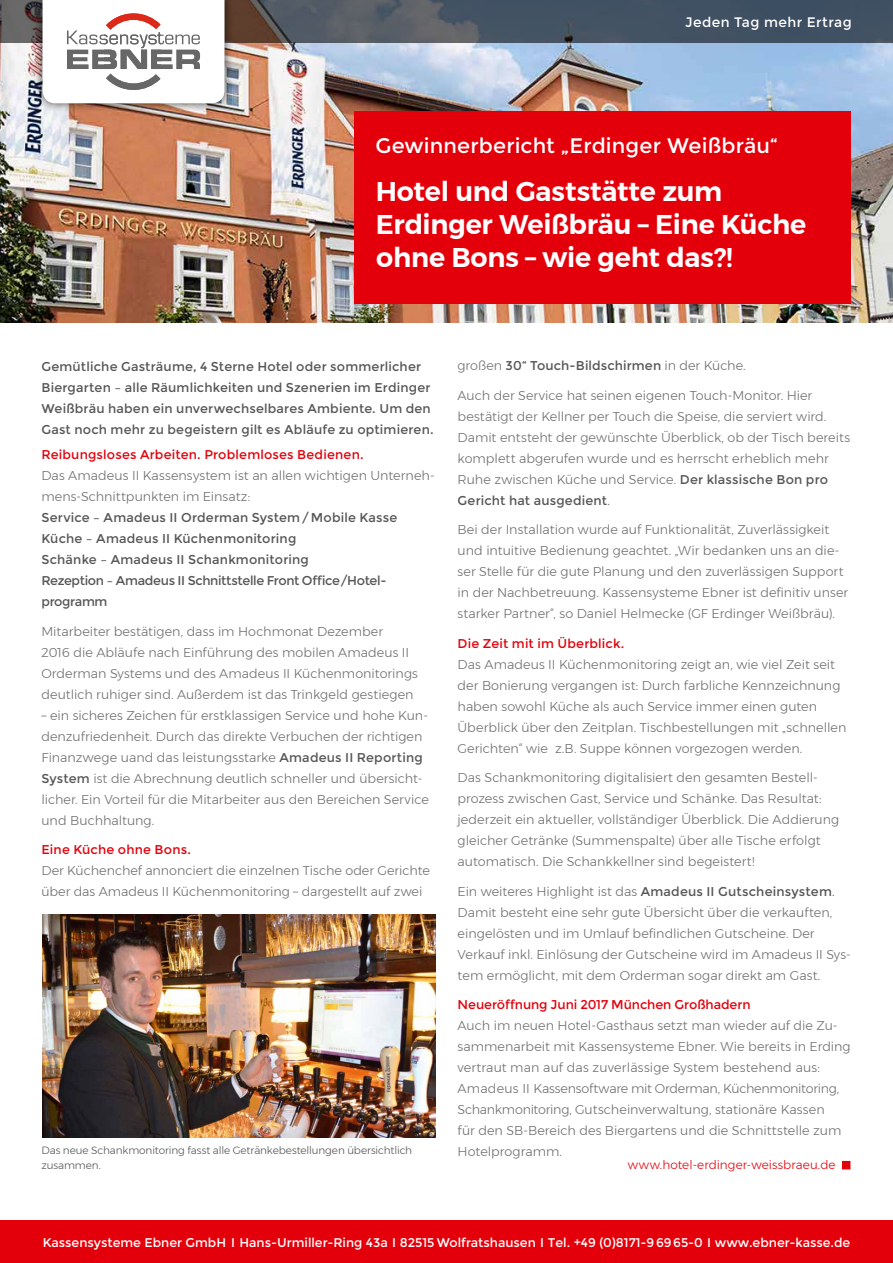
<style>
.page{position:relative;width:893px;height:1263px;background:#fff}
.page>*{position:absolute;margin:0;border:0;box-sizing:border-box;transform-origin:0 0}
.t1{font:600 27px/33px "Montserrat";letter-spacing:-.01em;color:#fff}
.t2{font:21px "Montserrat";letter-spacing:.005em;color:#fff}
.t3{font:13.8px "Montserrat";letter-spacing:.03em;color:#fff}
.t4{font:300 12.75px/21px "Montserrat";color:#6e6e6e}
.t5{font:12.75px/21px "Montserrat";letter-spacing:.015em;color:#565655}
.t6{font:12.75px "Montserrat";letter-spacing:.01em;color:#e3000b}
.t7{font:12.6px "Montserrat";color:#fff}
.t8{font:300 12px "Montserrat";letter-spacing:.005em;color:#e3000b}
.t9{font:300 10.5px/15px "Montserrat";letter-spacing:-.01em;color:#565655}
.s1{font-weight:400;color:#565655}
.s2{font-weight:300;color:#6e6e6e}
.s3{color:#565655}
</style>
<div class="page">
<img style="left:0;top:43px;width:893px;height:280px">
<svg style="left:0;top:0;width:893px;height:43px;background:#4a5460"></svg>
<div style="left:34px;top:0;width:200px;height:113px;background:#000;opacity:.75"></div>
<svg style="left:43px;top:0;width:182px;height:103px"></svg>
<div style="left:0;top:1220px;width:893px;height:43px;background:#e3000b"></div>
<div style="left:842px;top:1161px;width:8px;height:8px;background:#e3000b"></div>
<div style="left:354px;top:111px;width:496px;height:193px;background:#e3000b"></div>
<img style="left:43px;top:914px;width:393px;height:223px">
<p class="t3" style="left:685px;top:14px;width:168px">Jeden Tag mehr Ertrag</p>
<h2 class="t2" style="left:375px;top:133px;width:404px">Gewinnerbericht „Erdinger Weißbräu“</h2>
<h1 class="t1" style="left:376px;top:175px;width:432px">Hotel und Gaststätte zum<br>Erdinger Weißbräu – Eine Küche ohne Bons – wie geht das?!</h1>
<p class="t5" style="left:41px;top:356px;width:394px">Gemütliche Gasträume, 4 Sterne Hotel oder sommerlicher Biergarten – alle Räumlichkeiten und Szenerien im Erdinger Weißbräu haben ein unverwechselbares Ambiente. Um den Gast noch mehr zu begeistern gilt es Abläufe zu optimieren.</p>
<p class="t6" style="left:41px;top:447px;width:324px">Reibungsloses Arbeiten. Problemloses Bedienen.</p>
<p class="t4" style="left:41px;top:465px;width:395px">Das Amadeus II Kassensystem ist an allen wichtigen Unterneh&shy;mens-Schnittpunkten im Einsatz:</p>
<p class="t5" style="left:41px;top:507px;width:357px">Service – Amadeus II Orderman System/Mobile Kasse Küche – Amadeus II Küchenmonitoring<br>Schänke – Amadeus II Schankmonitoring<br>Rezeption – Amadeus II Schnittstelle Front Office/Hotel&shy;programm</p>
<p class="t4" style="left:41px;top:620px;width:378px">Mitarbeiter bestätigen, dass im Hochmonat Dezember<br>2016 die Abläufe nach Einführung des mobilen Amadeus II Orderman Systems und des Amadeus II Küchenmonitorings deutlich ruhiger sind. Außerdem ist das Trinkgeld gestiegen</p>
<p class="t4" style="left:41px;top:704px;width:389px">– ein sicheres Zeichen für erstklassigen Service und hohe Kun&shy;denzufriedenheit. Durch das direkte Verbuchen der richtigen Finanzwege uand das leistungsstarke <span class="s1">Amadeus II Reporting System</span> ist die Abrechnung deutlich schneller und übersicht&shy;licher. Ein Vorteil für die Mitarbeiter aus den Bereichen Service und Buchhaltung.</p>
<p class="t6" style="left:41px;top:842px;width:151px">Eine Küche ohne Bons.</p>
<p class="t4" style="left:41px;top:860px;width:390px">Der Küchenchef annonciert die einzelnen Tische oder Gerichte über das Amadeus II Küchenmonitoring – dargestellt auf zwei</p>
<p class="t9" style="left:41px;top:1142px;width:372px">Das neue Schankmonitoring fasst alle Getränkebestellungen übersichtlich zusammen.</p>
<p class="t5" style="left:458px;top:356px;width:289px"><span class="s2">großen</span> 30“ Touch-Bildschirmen <span class="s2">in der Küche.</span></p>
<p class="t4" style="left:458px;top:385px;width:394px">Auch der Service hat seinen eigenen Touch-Monitor. Hier bestätigt der Kellner per Touch die Speise, die serviert wird.<br>Damit entsteht der gewünschte Überblick, ob der Tisch bereits komplett abgerufen wurde und es herrscht erheblich mehr Ruhe zwischen Küche und Service. <span class="s1">Der klassische Bon pro Gericht hat ausgedient</span><span class="s3">.</span></p>
<p class="t4" style="left:458px;top:519px;width:392px">Bei der Installation wurde auf Funktionalität, Zuverlässigkeit und intuitive Bedienung geachtet. „Wir bedanken uns an die&shy;ser Stelle für die gute Planung und den zuverlässigen Support in der Nachbetreuung. Kassensysteme Ebner ist definitiv unser starker Partner“, so Daniel Helmecke (GF Erdinger Weißbräu).</p>
<p class="t6" style="left:458px;top:636px;width:168px">Die Zeit mit im Überblick.</p>
<p class="t4" style="left:458px;top:653px;width:390px">Das Amadeus II Küchenmonitoring zeigt an, wie viel Zeit seit der Bonierung vergangen ist: Durch farbliche Kennzeichnung haben sowohl Küche als auch Service immer einen guten Überblick über den Zeitplan. Tischbestellungen mit „schnellen Gerichten“ wie z.B. Suppe können vorgezogen werden.</p>
<p class="t4" style="left:458px;top:767px;width:383px">Das Schankmonitoring digitalisiert den gesamten Bestell&shy;prozess zwischen Gast, Service und Schänke. Das Resultat: jederzeit ein aktueller, vollständiger Überblick. Die Addierung gleicher Getränke (Summenspalte) über alle Tische erfolgt automatisch. Die Schankkellner sind begeistert!</p>
<p class="t4" style="left:458px;top:880px;width:395px">Ein weiteres Highlight ist das <span class="s1">Amadeus II Gutscheinsystem</span><span class="s3">.<br></span>Damit besteht eine sehr gute Übersicht über die verkauften, eingelösten und im Umlauf befindlichen Gutscheine. Der Verkauf inkl. Einlösung der Gutscheine wird im Amadeus II Sys&shy;tem ermöglicht, mit dem Orderman sogar direkt am Gast.</p>
<p class="t6" style="left:458px;top:997px;width:294px">Neueröffnung Juni 2017 München Großhadern</p>
<p class="t4" style="left:458px;top:1015px;width:395px">Auch im neuen Hotel-Gasthaus setzt man wieder auf die Zu&shy;sammenarbeit mit Kassensysteme Ebner. Wie bereits in Erding vertraut man auf das zuverlässige System bestehend aus:<br>Amadeus II Kassensoftware mit Orderman, Küchenmonitoring, Schankmonitoring, Gutscheinverwaltung, stationäre Kassen<br>für den SB-Bereich des Biergartens und die Schnittstelle zum Hotelprogramm.</p>
<p class="t8" style="left:628px;top:1156px;width:209px">www.hotel-erdinger-weissbraeu.de</p>
<p class="t7" style="left:43px;top:1235px;width:809px">Kassensysteme Ebner GmbH I Hans-Urmiller-Ring 43a I 82515 Wolfratshausen I Tel. +49 (0)8171-96965-0 I www.ebner-kasse.de</p>
</div>
